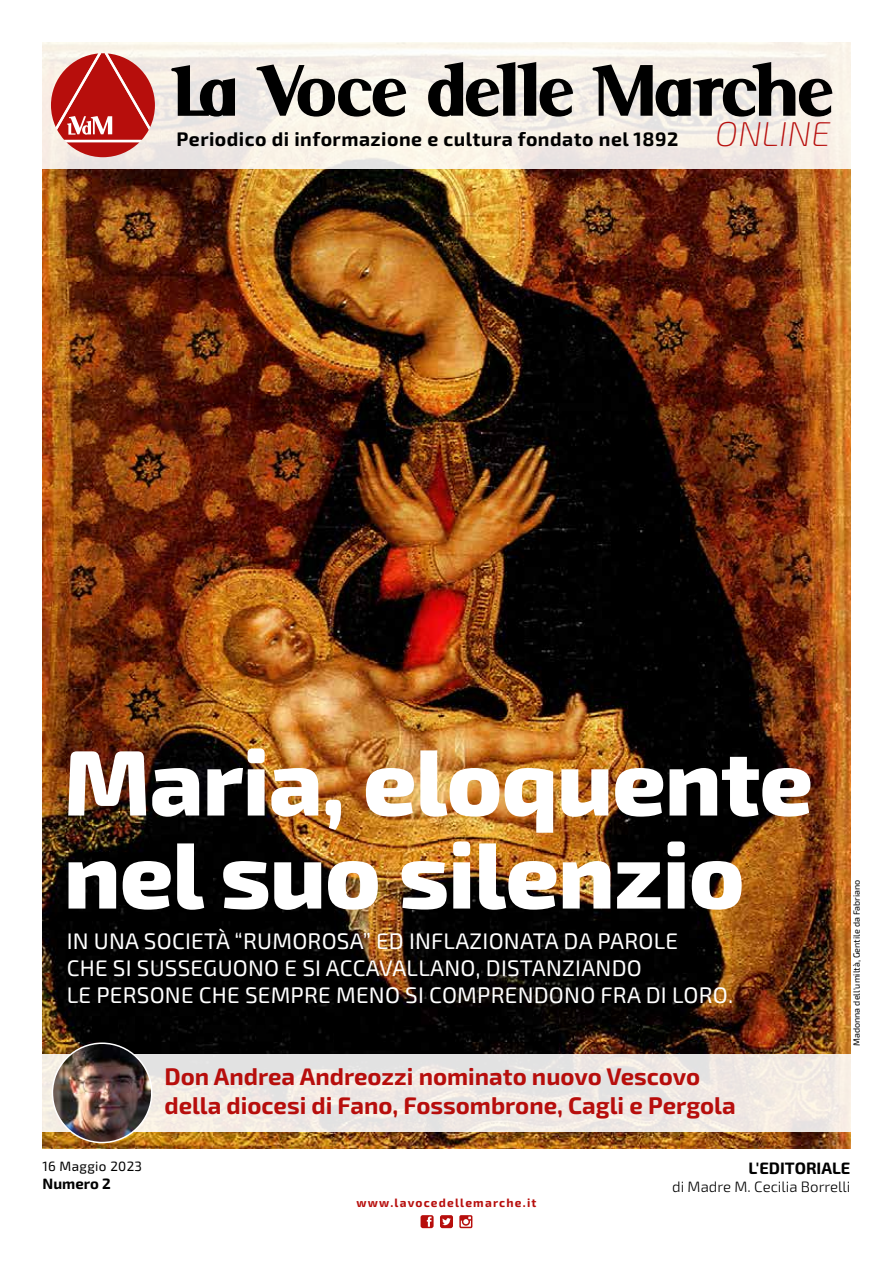
<style>
.page{position:relative;width:893px;height:1263px;background:#fff}
.page>*{position:absolute;margin:0;border:0;box-sizing:border-box;transform-origin:0 0}
.t1{font:800 93px/93px "Exo 2.0";letter-spacing:-.01em;color:#fff}
.t2{font:700 24px/28.8px "Exo 2.0";color:#b70e0c}
.t3{font:22.5px/27px "Exo 2.0";letter-spacing:.01em;color:#fff}
.t4{font:700 19.5px "Exo 2.0";letter-spacing:.025em;color:#000}
.t5{font:700 16.5px "Exo 2.0";color:#000}
.t6{font:300 15px "Exo 2.0";color:#000}
.t7{font:700 15px "Exo 2.0";color:#000}
.t8{font:13.5px "Exo 2.0";letter-spacing:.025em;color:#000}
.t9{font:700 12px "Exo 2.0";letter-spacing:.1em;color:#b70e0c}
.t10{font:9px "Exo 2.0";color:#000}
.s1{font-weight:200;font-style:italic;font-size:34.5px;color:#b70e0c}
</style>
<div class="page">
<img style="left:43px;top:169px;width:807px;height:979px">
<svg style="left:42px;top:42px;width:809px;height:127px;background:#f4efe7"></svg>
<svg style="left:42px;top:1054px;width:809px;height:78px;background:#ece7e3"></svg>
<svg style="left:459px;top:1215px;width:13px;height:13px"></svg>
<svg style="left:421px;top:1215px;width:13px;height:13px"></svg>
<svg style="left:440px;top:1215px;width:13px;height:13px"></svg>
<svg style="left:51px;top:53px;width:104px;height:104px;background:#cb5653"></svg>
<svg style="left:171px;top:65px;width:64px;height:52px;background:#787573"></svg>
<svg style="left:256px;top:64px;width:150px;height:53px;background:#989590"></svg>
<svg style="left:428px;top:62px;width:145px;height:55px;background:#7d7a77"></svg>
<svg style="left:593px;top:62px;width:239px;height:55px;background:#8b8783"></svg>
<img style="left:52px;top:1043px;width:100px;height:99px;border-radius:50px">
<div style="left:52px;top:1042px;width:100px;height:101px;border:2px solid #fff;border-radius:50%"></div>
<p class="t4" style="left:177px;top:128px;width:655px">Periodico di informazione e cultura fondato nel 1892 <span class="s1">ONLINE</span></p>
<h1 class="t1" style="left:64px;top:738px;width:751px">Maria, eloquente nel suo silenzio</h1>
<p class="t3" style="left:67px;top:928px;width:668px">IN UNA SOCIETÀ “RUMOROSA” ED INFLAZIONATA DA PAROLE<br>CHE SI SUSSEGUONO E SI ACCAVALLANO, DISTANZIANDO<br>LE PERSONE CHE SEMPRE MENO SI COMPRENDONO FRA DI LORO.</p>
<p class="t2" style="left:164px;top:1062px;width:573px">Don Andrea Andreozzi nominato nuovo Vescovo della diocesi di Fano, Fossombrone, Cagli e Pergola</p>
<p class="t10" style="left:851px;top:1046px;width:168px;rotate:-90deg">Madonna dell'umiltà, Gentile da Fabriano</p>
<p class="t8" style="left:43px;top:1159px;width:101px">16 Maggio 2023</p>
<p class="t7" style="left:43px;top:1175px;width:70px">Numero 2</p>
<p class="t9" style="left:357px;top:1196px;width:181px">www.lavocedellemarche.it</p>
<p class="t5" style="left:749px;top:1158px;width:103px">L'EDITORIALE</p>
<p class="t6" style="left:672px;top:1178px;width:180px">di Madre M. Cecilia Borrelli</p>
</div>
